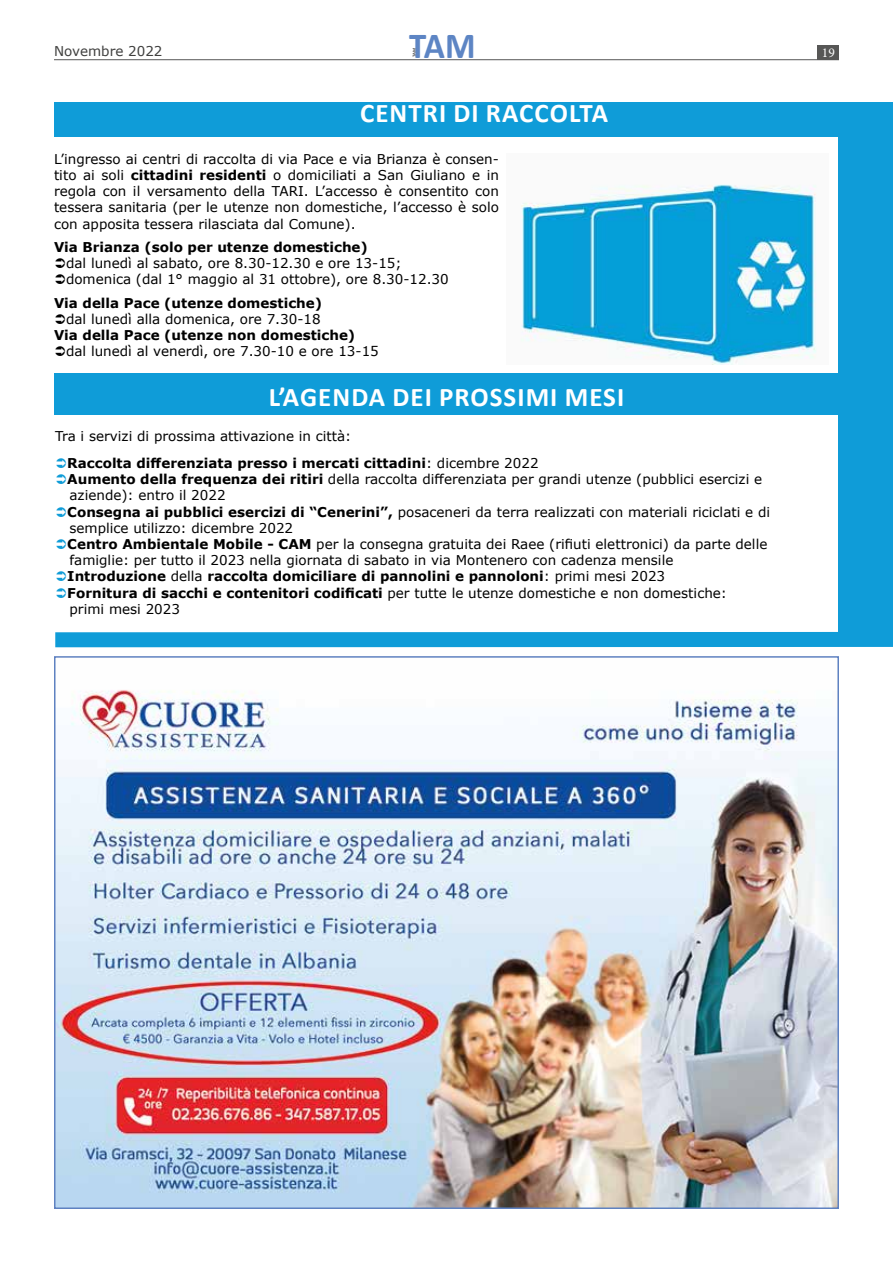
<style>
.page{position:relative;width:893px;height:1263px;background:#fff}
.page>*{position:absolute;margin:0;border:0;box-sizing:border-box;transform-origin:0 0}
.t1{font:700 36.9px "Calibri";color:#5d85c4;scale:.95 1}
.t2{font:700 27px "Calibri";letter-spacing:.04em;color:#fff}
.t3{font:13.5px/16.2px "Verdana";color:#000}
.t4{font:700 13.5px "Verdana";color:#000}
.t5{font:13.5px "Verdana";color:#3f3f3e}
.t6{font:13.5px "Minion Pro";color:#fff}
.t7{font:3.9px "Calibri";color:#000;scale:1.23 1}
.s1{font-weight:700}
</style>
<div class="page">
<hr style="left:54px;top:59px;width:785px;height:1px;background:#575756">
<div style="left:818px;top:46px;width:21px;height:14px;background:#575756"></div>
<img style="left:57px;top:690px;width:779px;height:516px">
<div style="left:839px;top:102px;width:54px;height:536px;background:#0f9cd8"></div>
<div style="left:54px;top:373px;width:785px;height:41px;background:#0f9cd8"></div>
<div style="left:54px;top:102px;width:839px;height:35px;background:#0f9cd8"></div>
<div style="left:55px;top:632px;width:838px;height:15px;background:#0f9cd8"></div>
<img style="left:521px;top:184px;width:296px;height:181px">
<p class="t5" style="left:54px;top:42px;width:110px">Novembre 2022</p>
<h1 class="t1" style="left:409px;top:20px;width:71px">TAM</h1>
<p class="t7" style="left:412px;top:57px;width:9px;rotate:-90deg">TAM</p>
<h2 class="t2" style="left:360px;top:94px;width:250px">CENTRI DI RACCOLTA</h2>
<p class="t3" style="left:54px;top:151px;width:446px;text-align:justify">L’ingresso ai centri di raccolta di via Pace e via Brianza è consen&shy;tito ai soli <span class="s1">cittadini residenti</span> o domiciliati a San Giuliano e in regola con il versamento della TARI. L’accesso è consentito con tessera sanitaria (per le utenze non domestiche, l’accesso è solo con apposita tessera rilasciata dal Comune).</p>
<p class="t4" style="left:54px;top:237px;width:315px">Via Brianza (solo per utenze domestiche)</p>
<p class="t3" style="left:66px;top:255px;width:384px">dal lunedì al sabato, ore 8.30-12.30 e ore 13-15; domenica (dal 1° maggio al 31 ottobre), ore 8.30-12.30</p>
<p class="t4" style="left:54px;top:293px;width:270px">Via della Pace (utenze domestiche)</p>
<p class="t3" style="left:66px;top:311px;width:256px">dal lunedì alla domenica, ore 7.30-18</p>
<p class="t4" style="left:54px;top:326px;width:303px">Via della Pace (utenze non domestiche)</p>
<p class="t3" style="left:66px;top:343px;width:314px">dal lunedì al venerdì, ore 7.30-10 e ore 13-15</p>
<h2 class="t2" style="left:269px;top:378px;width:357px">L’AGENDA DEI PROSSIMI MESI</h2>
<p class="t3" style="left:67px;top:422px;width:473px;line-height:27px;text-indent:-12px">Tra i servizi di prossima attivazione in città:<br><span class="s1">Raccolta differenziata presso i mercati cittadini</span>: dicembre 2022</p>
<p class="t3" style="left:67px;top:471px;width:704px"><span class="s1">Aumento della frequenza dei ritiri</span> della raccolta differenziata per grandi utenze (pubblici esercizi e aziende): entro il 2022<br><span class="s1">Consegna ai pubblici esercizi di “Cenerini”,</span> posaceneri da terra realizzati con materiali riciclati e di semplice utilizzo: dicembre 2022<br><span class="s1">Centro Ambientale Mobile - CAM</span> per la consegna gratuita dei Raee (rifiuti elettronici) da parte delle famiglie: per tutto il 2023 nella giornata di sabato in via Montenero con cadenza mensile <span class="s1">Introduzione</span> della <span class="s1">raccolta domiciliare di pannolini e pannoloni</span>: primi mesi 2023<br><span class="s1">Fornitura di sacchi e contenitori codificati</span> per tutte le utenze domestiche e non domestiche:<br>primi mesi 2023</p>
<p class="t6" style="left:822px;top:44px;width:14px">19</p>
</div>
